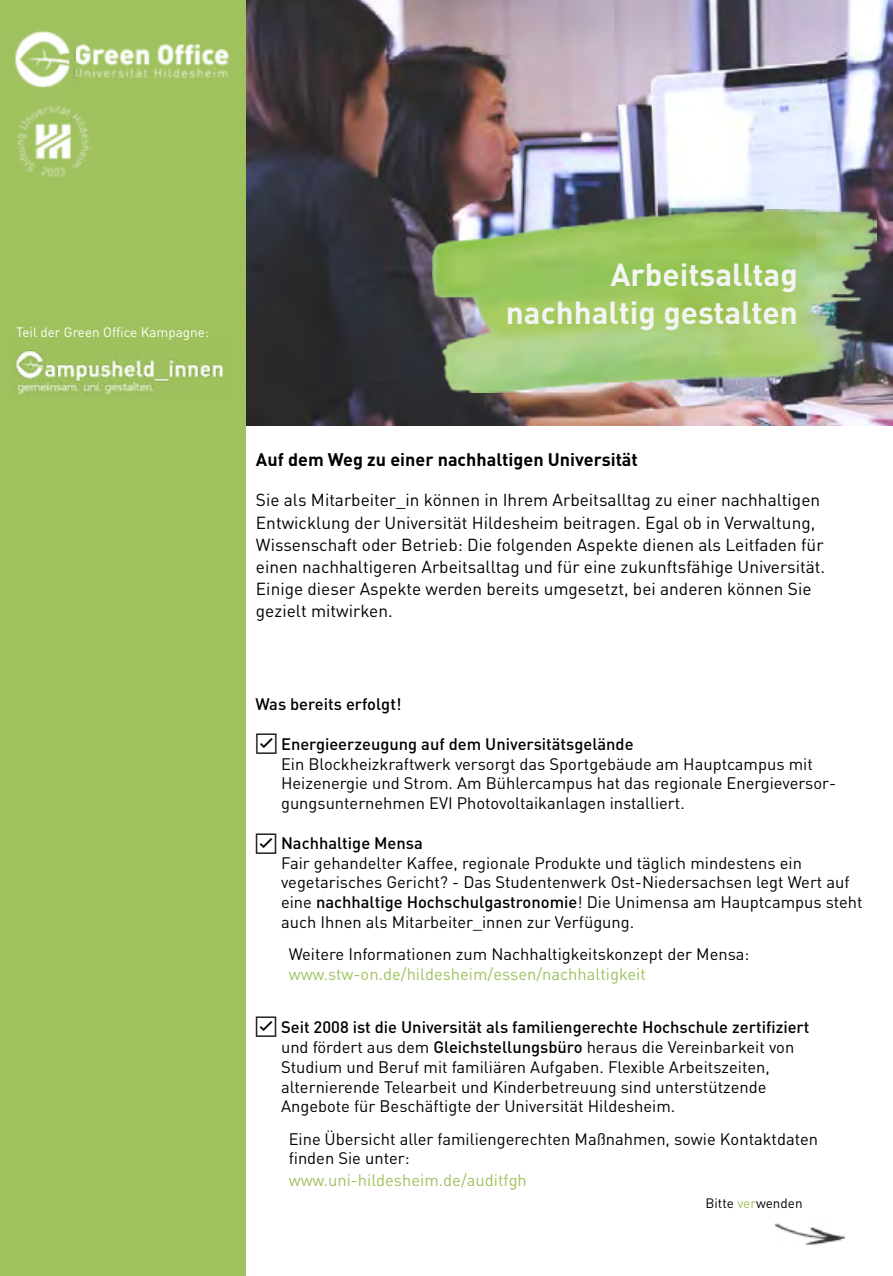
<style>
.page{position:relative;width:893px;height:1276px;background:#fff}
.page>*{position:absolute;margin:0;border:0;box-sizing:border-box;transform-origin:0 0}
.t1{font:700 31.5px/37.8px "DIN Pro";color:#f4f4f4;text-align:right}
.t2{font:700 18px "DIN Pro";color:#000}
.t3{font:17.25px/22.2px "DIN Pro";color:#000}
.t4{font:16.5px/19.8px "DIN Pro";color:#000}
.t5{font:16.5px "DIN Pro";color:#9fc15e}
.t6{font:500 16.5px "DIN Pro";color:#000}
.t7{font:13.5px "DIN Pro";color:#fff}
.t8{font:13.5px "DIN Pro";color:#000}
.s1{font-weight:500}
.s2{color:#9fc15e}
</style>
<div class="page">
<img style="left:246px;top:0;width:647px;height:425px">
<div style="left:0;top:0;width:246px;height:1276px;background:#9fc15e"></div>
<img style="left:15px;top:350px;width:208px;height:46px">
<img style="left:776px;top:1223px;width:70px;height:22px">
<img style="left:432px;top:210px;width:445px;height:183px">
<img style="left:17px;top:104px;width:74px;height:73px">
<img style="left:14px;top:30px;width:215px;height:58px">
<p class="t7" style="left:16px;top:323px;width:194px">Teil der Green Office Kampagne:</p>
<h1 class="t1" style="left:506px;top:255px;width:294px">Arbeitsalltag nachhaltig gestalten</h1>
<p class="t2" style="left:256px;top:447px;width:383px">Auf dem Weg zu einer nachhaltigen Universität</p>
<p class="t3" style="left:256px;top:488px;width:571px">Sie als Mitarbeiter_in können in Ihrem Arbeitsalltag zu einer nachhaltigen Entwicklung der Universität Hildesheim beitragen. Egal ob in Verwaltung, Wissenschaft oder Betrieb: Die folgenden Aspekte dienen als Leitfaden für einen nachhaltigeren Arbeitsalltag und für eine zukunftsfähige Universität.<br>Einige dieser Aspekte werden bereits umgesetzt, bei anderen können Sie gezielt mitwirken.</p>
<p class="t6" style="left:256px;top:693px;width:147px">Was bereits erfolgt!</p>
<p class="t4" style="left:281px;top:733px;width:557px;text-indent:-27px">☑<span class="s1">Energieerzeugung auf dem Universitätsgelände<br></span>Ein Blockheizkraftwerk versorgt das Sportgebäude am Hauptcampus mit Heizenergie und Strom. Am Bühlercampus hat das regionale Energieversor&shy;gungsunternehmen EVI Photovoltaikanlagen installiert.</p>
<p class="t4" style="left:281px;top:832px;width:583px;text-indent:-27px">☑<span class="s1">Nachhaltige Mensa<br></span>Fair gehandelter Kaffee, regionale Produkte und täglich mindestens ein vegetarisches Gericht? - Das Studentenwerk Ost-Niedersachsen legt Wert auf eine <span class="s1">nachhaltige Hochschulgastronomie</span>! Die Unimensa am Hauptcampus steht auch Ihnen als Mitarbeiter_innen zur Verfügung.</p>
<p class="t4" style="left:289px;top:943px;width:462px">Weitere Informationen zum Nachhaltigkeitskonzept der Mensa:</p>
<p class="t5" style="left:289px;top:962px;width:359px">www.stw-on.de/hildesheim/essen/nachhaltigkeit</p>
<p class="t4" style="left:281px;top:1016px;width:530px;text-indent:-27px">☑<span class="s1">Seit 2008 ist die Universität als familiengerechte Hochschule zertifiziert </span>und fördert aus dem <span class="s1">Gleichstellungsbüro</span> heraus die Vereinbarkeit von Studium und Beruf mit familiären Aufgaben. Flexible Arbeitszeiten, alternierende Telearbeit und Kinderbetreuung sind unterstützende Angebote für Beschäftigte der Universität Hildesheim.</p>
<p class="t4" style="left:289px;top:1128px;width:531px">Eine Übersicht aller familiengerechten Maßnahmen, sowie Kontaktdaten finden Sie unter:</p>
<p class="t5" style="left:289px;top:1168px;width:240px">www.uni-hildesheim.de/auditfgh</p>
<p class="t8" style="left:705px;top:1194px;width:99px">Bitte <span class="s2">ver</span>wenden</p>
</div>
